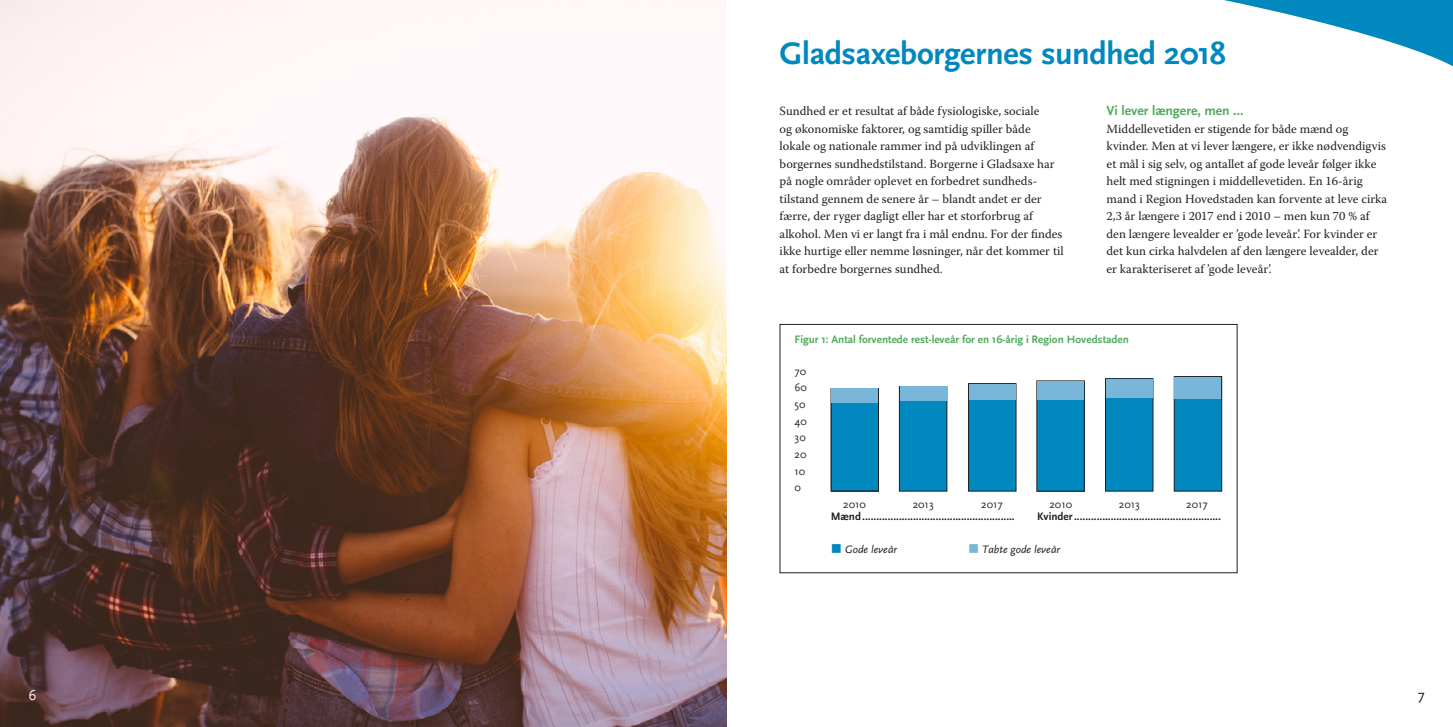
<style>
.page{position:relative;width:1453px;height:727px;background:#fff}
.page>*{position:absolute;margin:0;border:0;box-sizing:border-box;transform-origin:0 0}
.t1{font:700 32.5px "Scala Sans";letter-spacing:-.01em;color:#0088bf}
.t2{font:15px "Scala Sans";color:#fff}
.t3{font:15px "Scala Sans";color:#231f20}
.t4{font:700 13.75px "Scala Sans";color:#50aa5c}
.t5{font:12.5px/17.5px "Warnock Pro";color:#231f20}
.t6{font:700 11.25px "Scala Sans";color:#231f20}
.t7{font:700 11.25px "Scala Sans";color:#50aa5c}
.t8{font:11.25px/16.6px "Scala Sans";color:#231f20}
.t9{font:italic 11.25px "Scala Sans";color:#231f20}
.s1{color:#0088bf}
.s2{color:#79b6da}
</style>
<div class="page">
<svg style="left:1224px;top:0;width:229px;height:67px"></svg>
<img style="left:0;top:0;width:726px;height:726px">
<div style="left:780px;top:324px;width:457px;height:249px;border:1px solid #231f20"></div>
<div style="left:831px;top:388px;width:47px;height:103px;background:#0088bf"></div>
<div style="left:831px;top:388px;width:48px;height:103px;border:1px solid #231f20"></div>
<div style="left:899px;top:386px;width:48px;height:105px;background:#0088bf"></div>
<div style="left:899px;top:386px;width:48px;height:105px;border:1px solid #231f20"></div>
<div style="left:968px;top:383px;width:48px;height:108px;background:#0088bf"></div>
<div style="left:968px;top:383px;width:48px;height:108px;border:1px solid #231f20"></div>
<div style="left:1037px;top:381px;width:47px;height:110px;background:#0088bf"></div>
<div style="left:1105px;top:378px;width:48px;height:113px;background:#0088bf"></div>
<div style="left:1105px;top:378px;width:48px;height:113px;border:1px solid #231f20"></div>
<div style="left:1174px;top:376px;width:48px;height:115px;background:#0088bf"></div>
<div style="left:1174px;top:376px;width:48px;height:115px;border:1px solid #231f20"></div>
<div style="left:831px;top:389px;width:47px;height:14px;background:#79b6da"></div>
<div style="left:900px;top:386px;width:46px;height:14px;background:#79b6da"></div>
<div style="left:969px;top:384px;width:47px;height:15px;background:#79b6da"></div>
<div style="left:1037px;top:381px;width:47px;height:18px;background:#79b6da"></div>
<div style="left:1106px;top:379px;width:47px;height:18px;background:#79b6da"></div>
<div style="left:1174px;top:376px;width:47px;height:22px;background:#79b6da"></div>
<h1 class="t1" style="left:780px;top:36px;width:448px">Gladsaxeborgernes sundhed 2018</h1>
<p class="t5" style="left:780px;top:102px;width:286px">Sundhed er et resultat af både fysiologiske, sociale<br>og økonomiske faktorer, og samtidig spiller både lokale og nationale rammer ind på udviklingen af borgernes sundhedstilstand. Borgerne i Gladsaxe har på nogle områder oplevet en forbedret sundheds&shy;tilstand gennem de senere år – blandt andet er der færre, der ryger dagligt eller har et storforbrug af alkohol. Men vi er langt fra i mål endnu. For der findes ikke hurtige eller nemme løsninger, når det kommer til at forbedre borgernes sundhed.</p>
<p class="t4" style="left:1106px;top:103px;width:138px">Vi lever længere, men …</p>
<p class="t5" style="left:1106px;top:119px;width:282px">Middellevetiden er stigende for både mænd og kvinder. Men at vi lever længere, er ikke nødvendigvis et mål i sig selv, og antallet af gode leveår følger ikke helt med stigningen i middellevetiden. En 16-årig mand i Region Hovedstaden kan forvente at leve cirka 2,3 år længere i 2017 end i 2010 – men kun 70 % af den længere levealder er ’gode leveår’. For kvinder er det kun cirka halvdelen af den længere levealder, der er karakteriseret af ’gode leveår’.</p>
<p class="t7" style="left:794px;top:333px;width:336px">Figur 1: Antal forventede rest-leveår for en 16-årig i Region Hovedstaden</p>
<p class="t8" style="left:794px;top:363px;width:14px">70<br>60<br>50<br>40<br>30<br>20<br>10<br>0</p>
<p class="t8" style="left:843px;top:496px;width:24px">2010</p>
<p class="t8" style="left:913px;top:496px;width:23px">2013</p>
<p class="t8" style="left:981px;top:496px;width:23px">2017</p>
<p class="t8" style="left:1049px;top:496px;width:24px">2010</p>
<p class="t8" style="left:1119px;top:496px;width:23px">2013</p>
<p class="t8" style="left:1186px;top:496px;width:23px">2017</p>
<p class="t6" style="left:831px;top:510px;width:186px">Mænd......................................................</p>
<p class="t6" style="left:1037px;top:510px;width:185px">Kvinder....................................................</p>
<p class="t9" style="left:831px;top:543px;width:68px"><span class="s1">■</span> Gode leveår</p>
<p class="t9" style="left:968px;top:543px;width:93px"><span class="s2">■</span> Tabte gode leveår</p>
<p class="t2" style="left:28px;top:687px;width:10px">6</p>
<p class="t3" style="left:1417px;top:687px;width:8px">7</p>
</div>
